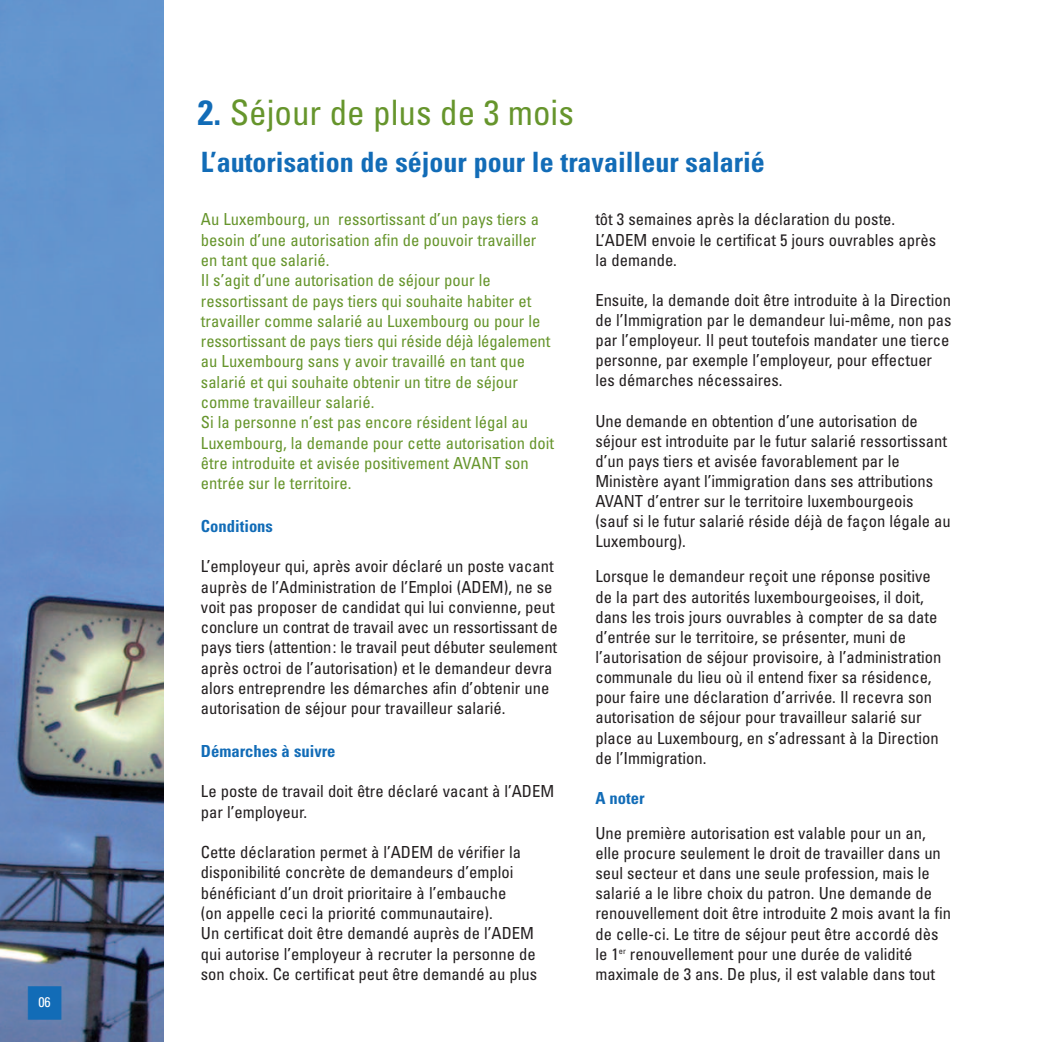
<style>
.page{position:relative;width:1042px;height:1042px;background:#fff}
.page>*{position:absolute;margin:0;border:0;box-sizing:border-box;transform-origin:0 0}
.t1{font:condensed 35px "Univers";color:#66952c}
.t2{font:700 condensed 28px "Univers";color:#126cb7}
.t3{font:condensed 16.62px/20.1px "Univers";color:#231f20}
.t4{font:condensed 16.62px/20.3px "Univers";color:#66952c}
.t5{font:700 condensed 16.62px "Univers";color:#126cb7}
.t6{font:condensed 14px "Univers";color:#fff}
.s1{color:#126cb7}
.s2{font-weight:700;color:#126cb7}
</style>
<div class="page">
<img style="left:0;top:0;width:163px;height:1042px">
<p class="t6" style="left:27px;top:997px;width:36px"><span class="s1">■</span>0 6</p>
<h1 class="t1" style="left:198px;top:99px;width:377px"><span class="s2">2.</span> Séjour de plus de 3 mois</h1>
<h2 class="t2" style="left:201px;top:151px;width:565px">L’autorisation de séjour pour le travailleur salarié</h2>
<p class="t4" style="left:201px;top:211px;width:355px">Au Luxembourg, un ressortissant d’un pays tiers a besoin d’une autorisation afin de pouvoir travailler en tant que salarié.<br>Il s’agit d’une autorisation de séjour pour le ressortissant de pays tiers qui souhaite habiter et travailler comme salarié au Luxembourg ou pour le ressortissant de pays tiers qui réside déjà légalement au Luxembourg sans y avoir travaillé en tant que salarié et qui souhaite obtenir un titre de séjour comme travailleur salarié.<br>Si la personne n’est pas encore résident légal au Luxembourg, la demande pour cette autorisation doit être introduite et avisée positivement AVANT son entrée sur le territoire.</p>
<p class="t5" style="left:201px;top:519px;width:74px">Conditions</p>
<p class="t3" style="left:201px;top:557px;width:358px">L’employeur qui, après avoir déclaré un poste vacant auprès de l’Administration de l’Emploi (ADEM), ne se voit pas proposer de candidat qui lui convienne, peut conclure un contrat de travail avec un ressortissant de pays tiers (attention: le travail peut débuter seulement après octroi de l’autorisation) et le demandeur devra alors entreprendre les démarches afin d’obtenir une autorisation de séjour pour travailleur salarié.</p>
<p class="t5" style="left:201px;top:744px;width:136px">Démarches à suivre</p>
<p class="t3" style="left:201px;top:782px;width:355px">Le poste de travail doit être déclaré vacant à l’ADEM par l’employeur.</p>
<p class="t3" style="left:201px;top:843px;width:338px">Cette déclaration permet à l’ADEM de vérifier la disponibilité concrète de demandeurs d’emploi bénéficiant d’un droit prioritaire à l’embauche<br>(on appelle ceci la priorité communautaire).<br>Un certificat doit être demandé auprès de l’ADEM qui autorise l’employeur à recruter la personne de son choix. Ce certificat peut être demandé au plus</p>
<p class="t3" style="left:595px;top:211px;width:342px">tôt 3 semaines après la déclaration du poste.<br>L’ADEM envoie le certificat 5 jours ouvrables après la demande.</p>
<p class="t3" style="left:595px;top:291px;width:358px">Ensuite, la demande doit être introduite à la Direction de l’Immigration par le demandeur lui-même, non pas par l’employeur. Il peut toutefois mandater une tierce personne, par exemple l’employeur, pour effectuer les démarches nécessaires.</p>
<p class="t3" style="left:595px;top:412px;width:357px">Une demande en obtention d’une autorisation de séjour est introduite par le futur salarié ressortissant d’un pays tiers et avisée favorablement par le Ministère ayant l’immigration dans ses attributions AVANT d’entrer sur le territoire luxembourgeois (sauf si le futur salarié réside déjà de façon légale au Luxembourg).</p>
<p class="t3" style="left:595px;top:568px;width:348px">Lorsque le demandeur reçoit une réponse positive de la part des autorités luxembourgeoises, il doit, dans les trois jours ouvrables à compter de sa date d’entrée sur le territoire, se présenter, muni de l’autorisation de séjour provisoire, à l’administration communale du lieu où il entend fixer sa résidence, pour faire une déclaration d’arrivée. Il recevra son autorisation de séjour pour travailleur salarié sur place au Luxembourg, en s’adressant à la Direction de l’Immigration.</p>
<p class="t5" style="left:595px;top:792px;width:51px">A noter</p>
<p class="t3" style="left:595px;top:824px;width:357px">Une première autorisation est valable pour un an, elle procure seulement le droit de travailler dans un seul secteur et dans une seule profession, mais le salarié a le libre choix du patron. Une demande de renouvellement doit être introduite 2 mois avant la fin de celle-ci. Le titre de séjour peut être accordé dès le 1<sup>er</sup> renouvellement pour une durée de validité maximale de 3 ans. De plus, il est valable dans tout</p>
</div>
